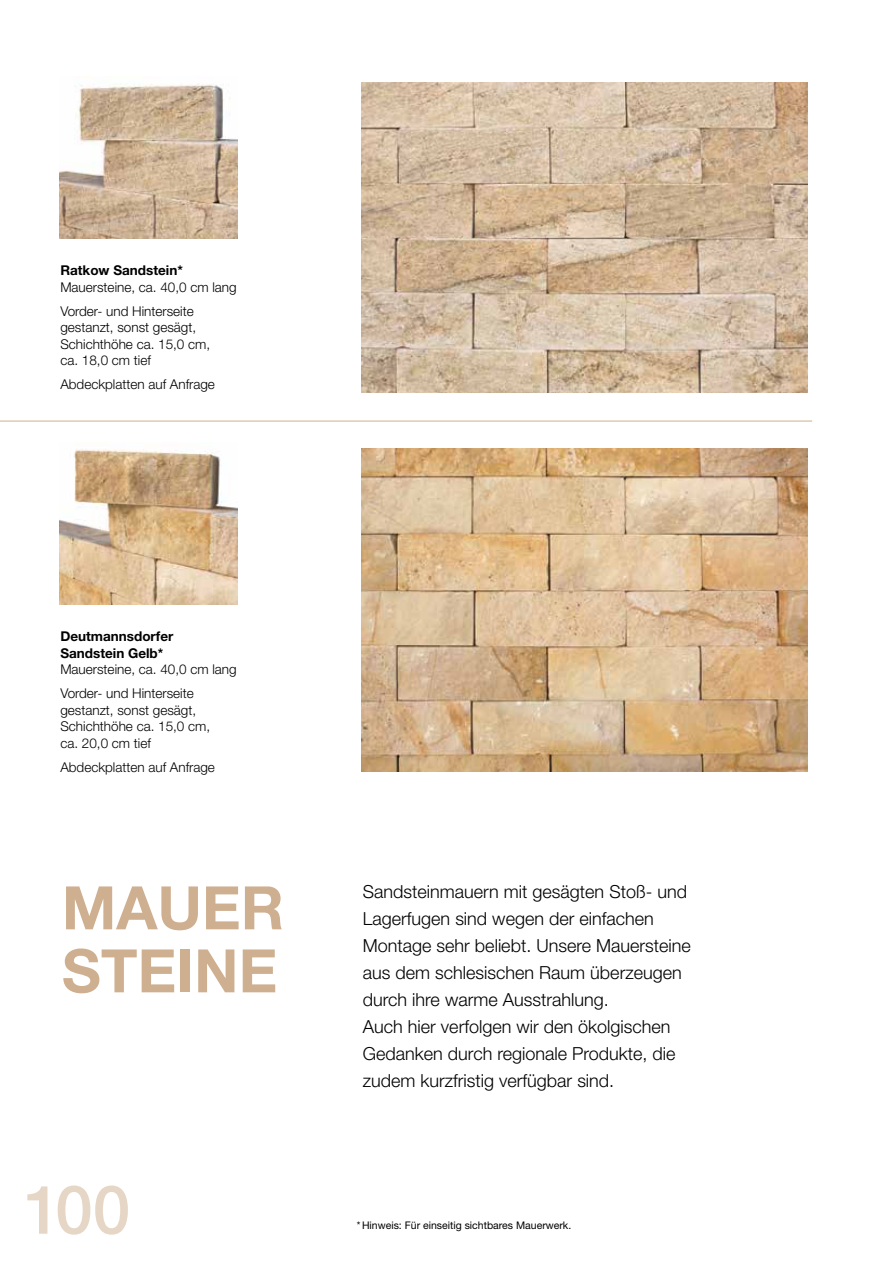
<style>
.page{position:relative;width:893px;height:1263px;background:#fff}
.page>*{position:absolute;margin:0;border:0;box-sizing:border-box;transform-origin:0 0}
.t1{font:500 67.5px "Helvetica Neue";color:#e6d6c6}
.t2{font:700 60px/63px "Helvetica Neue";color:#ceaf90}
.t3{font:300 18px/27px "Helvetica Neue";color:#000}
.t4{font:300 13.5px/16.5px "Helvetica Neue";color:#000}
.t5{font:700 13.5px/16.5px "Helvetica Neue";color:#000}
.t6{font:10.5px "Helvetica Neue";color:#000}
</style>
<div class="page">
<img style="left:361px;top:82px;width:447px;height:311px">
<img style="left:361px;top:448px;width:447px;height:324px">
<img style="left:60px;top:84px;width:177px;height:154px">
<img style="left:60px;top:449px;width:177px;height:155px">
<hr style="left:0;top:421px;width:812px;height:1px;background:#ceaf90">
<p class="t5" style="left:60px;top:262px;width:124px">Ratkow Sandstein*</p>
<p class="t4" style="left:60px;top:275px;width:178px;line-height:24px">Mauersteine, ca. 40,0 cm lang<br>Vorder- und Hinterseite</p>
<p class="t4" style="left:60px;top:319px;width:151px">gestanzt, sonst gesägt,<br>Schichthöhe ca. 15,0 cm, ca. 18,0 cm tief</p>
<p class="t4" style="left:60px;top:376px;width:156px">Abdeckplatten auf Anfrage</p>
<p class="t5" style="left:60px;top:628px;width:114px">Deutmannsdorfer<br>Sandstein Gelb*</p>
<p class="t4" style="left:60px;top:657px;width:178px;line-height:24px">Mauersteine, ca. 40,0 cm lang<br>Vorder- und Hinterseite</p>
<p class="t4" style="left:60px;top:701px;width:151px">gestanzt, sonst gesägt,<br>Schichthöhe ca. 15,0 cm, ca. 20,0 cm tief</p>
<p class="t4" style="left:60px;top:758px;width:156px">Abdeckplatten auf Anfrage</p>
<h2 class="t2" style="left:62px;top:875px;width:224px">MAUER<br>STEINE</h2>
<h1 class="t1" style="left:24px;top:1169px;width:108px">100</h1>
<p class="t3" style="left:363px;top:878px;width:329px">Sandsteinmauern mit gesägten Stoß- und Lagerfugen sind wegen der einfachen Montage sehr beliebt. Unsere Mauersteine aus dem schlesischen Raum überzeugen durch ihre warme Ausstrahlung.<br>Auch hier verfolgen wir den ökolgischen Gedanken durch regionale Produkte, die zudem kurzfristig verfügbar sind.</p>
<p class="t6" style="left:357px;top:1219px;width:216px">*Hinweis: Für einseitig sichtbares Mauerwerk.</p>
</div>
